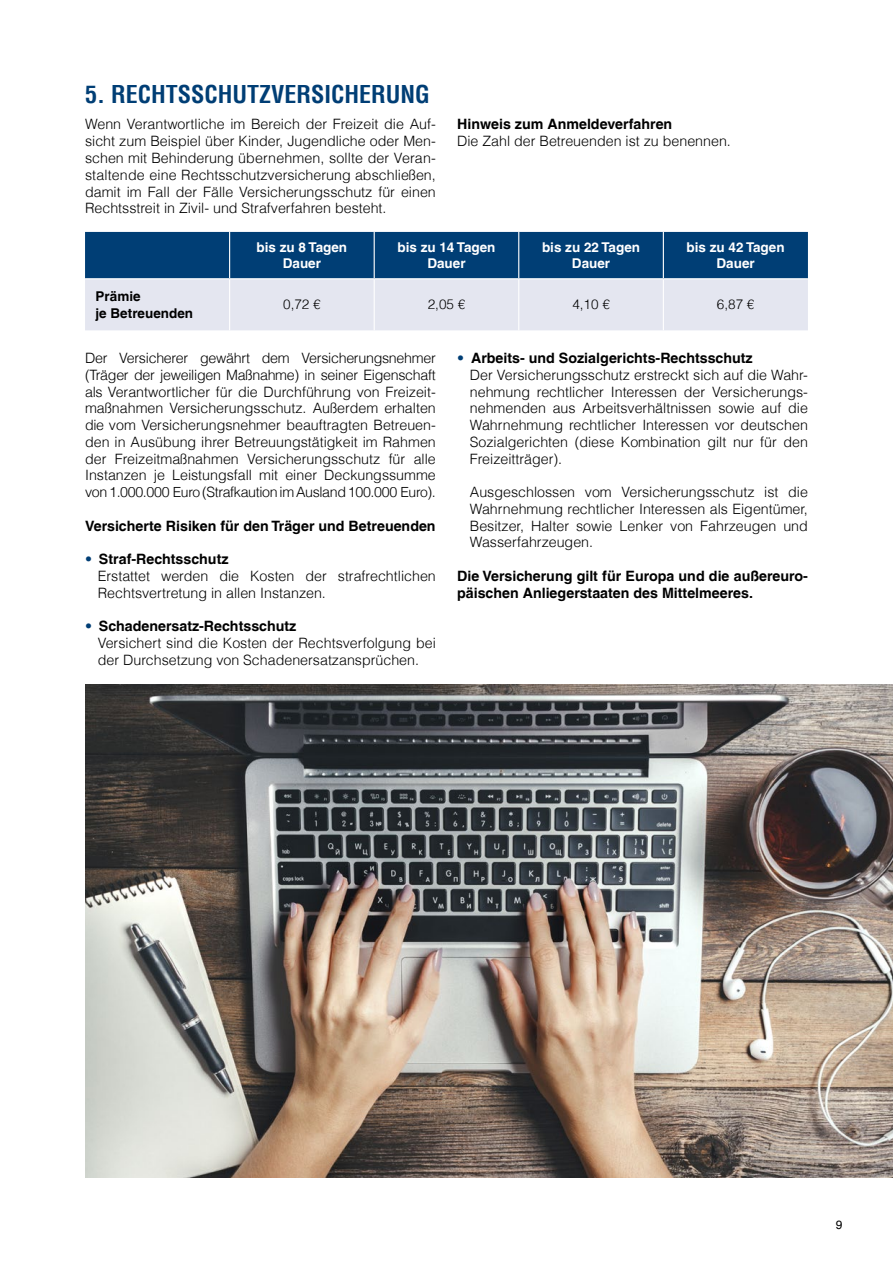
<style>
.page{position:relative;width:893px;height:1263px;background:#fff}
.page>*{position:absolute;margin:0;border:0;box-sizing:border-box;transform-origin:0 0}
.t1{font:700 condensed 24px "Helvetica LT";color:#003e75}
.t2{font:300 14.25px/16.8px "Helvetica LT";color:#000}
.t3{font:700 14.25px/16.8px "Helvetica LT";color:#000}
.t4{font:700 13.5px/16.2px "Helvetica LT";color:#fff;text-align:center}
.t5{font:300 13.5px "Helvetica LT";color:#000}
.t6{font:700 13.5px/16.2px "Helvetica LT";color:#000}
.t7{font:12px "Helvetica LT";color:#000}
.s1{font-size:13.95px}
.s2{font-size:13.95px;color:#003e75}
.s3{font-weight:700}
</style>
<div class="page">
<img style="left:85px;top:685px;width:808px;height:493px">
<svg style="left:85px;top:232px;width:723px;height:98px;background:#7896b5"></svg>
<hr style="left:229px;top:232px;width:1px;height:46px;background:#fff">
<hr style="left:374px;top:232px;width:1px;height:46px;background:#fff">
<hr style="left:518px;top:232px;width:1px;height:46px;background:#fff">
<hr style="left:663px;top:232px;width:1px;height:46px;background:#fff">
<hr style="left:85px;top:278px;width:145px;height:1px;background:#fff">
<hr style="left:230px;top:278px;width:144px;height:1px;background:#fff">
<hr style="left:229px;top:279px;width:1px;height:51px;background:#fff">
<hr style="left:374px;top:278px;width:145px;height:1px;background:#fff">
<hr style="left:374px;top:279px;width:1px;height:51px;background:#fff">
<hr style="left:519px;top:278px;width:144px;height:1px;background:#fff">
<hr style="left:518px;top:279px;width:1px;height:51px;background:#fff">
<hr style="left:663px;top:278px;width:145px;height:1px;background:#fff">
<hr style="left:663px;top:279px;width:1px;height:51px;background:#fff">
<h1 class="t1" style="left:85px;top:79px;width:346px">5. RECHTSSCHUTZVERSICHERUNG</h1>
<p class="t2" style="left:85px;top:116px;width:352px;text-align:justify">Wenn Verantwortliche im Bereich der Freizeit die Auf&shy;sicht zum Beispiel über Kinder, Jugendliche oder Men&shy;schen mit Behinderung übernehmen, sollte der Veran&shy;staltende eine Rechtsschutzversicherung abschließen, damit im Fall der Fälle Versicherungsschutz für einen Rechtsstreit in Zivil- und Strafverfahren besteht.</p>
<p class="t3" style="left:457px;top:116px;width:217px">Hinweis zum Anmeldeverfahren</p>
<p class="t2" style="left:457px;top:132px;width:275px">Die Zahl der Betreuenden ist zu benennen.</p>
<p class="t4" style="left:257px;top:239px;width:92px">bis zu 8 Tagen<br>Dauer</p>
<p class="t4" style="left:397px;top:239px;width:100px">bis zu 14 Tagen<br>Dauer</p>
<p class="t4" style="left:542px;top:239px;width:100px">bis zu 22 Tagen<br>Dauer</p>
<p class="t4" style="left:687px;top:239px;width:100px">bis zu 42 Tagen<br>Dauer</p>
<p class="t6" style="left:96px;top:288px;width:99px">Prämie<br>je Betreuenden</p>
<p class="t5" style="left:283px;top:296px;width:39px">0,72 €</p>
<p class="t5" style="left:428px;top:296px;width:39px">2,05 €</p>
<p class="t5" style="left:572px;top:296px;width:39px">4,10 €</p>
<p class="t5" style="left:717px;top:296px;width:39px">6,87 €</p>
<p class="t2" style="left:85px;top:350px;width:352px;text-align:justify">Der Versicherer gewährt dem Versicherungsnehmer (Träger der jeweiligen Maßnahme) in seiner Eigenschaft als Verantwortlicher für die Durchführung von Freizeit&shy;maßnahmen Versicherungsschutz. Außerdem erhalten die vom Versicherungsnehmer beauftragten Betreuen&shy;den in Ausübung ihrer Betreuungstätigkeit im Rahmen der Freizeitmaßnahmen Versicherungsschutz für alle Instanzen je Leistungsfall mit einer Deckungssumme von 1.000.000 <span class="s1">Euro</span> (Strafkaution im Ausland 100.000 <span class="s1">Euro</span>).</p>
<p class="t3" style="left:85px;top:517px;width:352px">Versicherte Risiken für den Träger und Betreuenden</p>
<p class="t2" style="left:98px;top:550px;width:340px;text-indent:-13px"><span class="s2">•</span> <span class="s3">Straf-Rechtsschutz<br></span>Erstattet werden die Kosten der strafrechtlichen<br>Rechtsvertretung in allen Instanzen.</p>
<p class="t2" style="left:98px;top:617px;width:340px;text-indent:-13px"><span class="s2">•</span> <span class="s3">Schadenersatz-Rechtsschutz<br></span>Versichert sind die Kosten der Rechtsverfolgung bei der Durchsetzung von Schadenersatzansprüchen.</p>
<p class="t2" style="left:470px;top:350px;width:340px;text-indent:-13px"><span class="s2">•</span> <span class="s3">Arbeits- und Sozialgerichts-Rechtsschutz<br></span>Der Versicherungsschutz erstreckt sich auf die Wahr&shy;nehmung rechtlicher Interessen der Versicherungs&shy;nehmenden aus Arbeitsverhältnissen sowie auf die Wahrnehmung rechtlicher Interessen vor deutschen Sozialgerichten (diese Kombination gilt nur für den Freizeitträger).</p>
<p class="t2" style="left:470px;top:483px;width:340px;text-align:justify">Ausgeschlossen vom Versicherungsschutz ist die Wahrnehmung rechtlicher Interessen als Eigentümer, Besitzer, Halter sowie Lenker von Fahrzeugen und Wasserfahrzeugen.</p>
<p class="t3" style="left:457px;top:567px;width:352px">Die Versicherung gilt für Europa und die außereuro&shy;päischen Anliegerstaaten des Mittelmeeres.</p>
<p class="t7" style="left:836px;top:1218px;width:8px">9</p>
</div>
